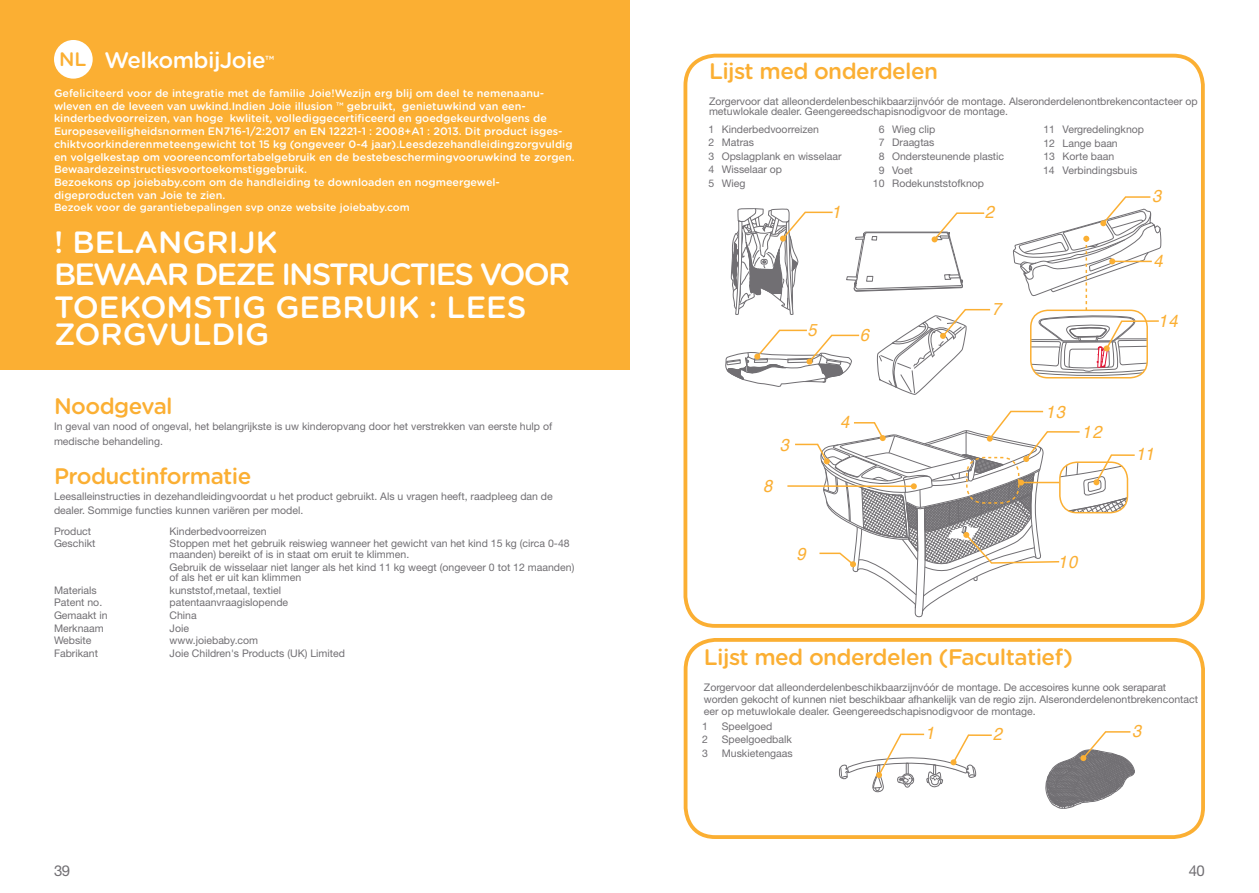
<style>
.page{position:relative;width:1259px;height:893px;background:#fff}
.page>*{position:absolute;margin:0;border:0;box-sizing:border-box;transform-origin:0 0}
.t1{font:500 30.75px/32.5px "Gotham Rounded";color:#fff}
.t2{font:500 22.5px "Gotham Rounded";letter-spacing:-.025em;color:#fbaf33}
.t3{font:500 22.5px "Gotham Rounded";letter-spacing:-.025em;color:#fff}
.t4{font:500 19.5px "Gotham Rounded";color:#fbaf33}
.t5{font:italic 17.4px "Helvetica";letter-spacing:.075em;color:#fbaf33;scale:.95 1}
.t6{font:15px "Helvetica Neue LT Std";color:#716f73}
.t7{font:500 10.8px/12.8px "Gotham Rounded";color:#fff}
.t8{font:10.5px/13.5px "Helvetica Neue LT Std";color:#716f73}
.t9{font:500 10.5px "Gotham Rounded";color:#fff}
.s1{font-size:13.05px}
</style>
<div class="page">
<div style="left:683px;top:54px;width:521px;height:574px;border:4px solid #fbaf33;border-radius:30px"></div>
<hr style="left:787px;top:485px;width:127px;height:2px;background:#fbaf33">
<svg style="left:731px;top:208px;width:102px;height:107px"></svg>
<svg style="left:846px;top:212px;width:139px;height:80px"></svg>
<svg style="left:876px;top:308px;width:115px;height:87px"></svg>
<svg style="left:725px;top:329px;width:135px;height:58px"></svg>
<svg style="left:793px;top:410px;width:342px;height:208px"></svg>
<svg style="left:1013px;top:196px;width:148px;height:182px"></svg>
<div style="left:683px;top:638px;width:522px;height:201px;border:4px solid #fbaf33;border-radius:30px"></div>
<div style="left:0;top:0;width:629px;height:370px;background:#fbaf33"></div>
<div style="left:54px;top:40px;width:39px;height:39px;background:#fff;border-radius:50%"></div>
<svg style="left:839px;top:733px;width:153px;height:59px"></svg>
<svg style="left:1045px;top:731px;width:90px;height:78px"></svg>
<h3 class="t4" style="left:59px;top:45px;width:29px">NL</h3>
<h2 class="t3" style="left:104px;top:44px;width:171px">WelkombijJoie<span class="s1">™</span></h2>
<p class="t7" style="left:54px;top:86px;width:522px">Gefeliciteerd voor de integratie met de familie Joie!Wezijn erg blij om deel te nemenaanu&shy;wleven en de leveen van uwkind.Indien Joie illusion ™ gebruikt, genietuwkind van een&shy;kinderbedvoorreizen, van hoge kwliteit, vollediggecertificeerd en goedgekeurdvolgens de Europeseveiligheidsnormen EN716-1/2:2017 en EN 12221-1 : 2008+A1 : 2013. Dit product isges&shy;chiktvoorkinderenmeteengewicht tot 15 kg (ongeveer 0-4 jaar).Leesdezehandleidingzorgvuldig en volgelkestap om vooreencomfortabelgebruik en de bestebeschermingvooruwkind te zorgen.<br>Bewaardezeinstructiesvoortoekomstiggebruik.<br>Bezoekons op joiebaby.com om de handleiding te downloaden en nogmeergewel&shy;digeproducten van Joie te zien.</p>
<p class="t9" style="left:54px;top:200px;width:357px">Bezoek voor de garantiebepalingen svp onze website joiebaby.com</p>
<h1 class="t1" style="left:54px;top:224px;width:518px">! BELANGRIJK<br>BEWAAR DEZE INSTRUCTIES VOOR<br>TOEKOMSTIG GEBRUIK : LEES</h1>
<h1 class="t1" style="left:54px;top:316px;width:217px">ZORGVULDIG</h1>
<h2 class="t2" style="left:54px;top:390px;width:120px">Noodgeval</h2>
<p class="t8" style="left:54px;top:418px;width:500px;line-height:15px">In geval van nood of ongeval, het belangrijkste is uw kinderopvang door het verstrekken van eerste hulp of medische behandeling.</p>
<h2 class="t2" style="left:54px;top:460px;width:199px">Productinformatie</h2>
<p class="t8" style="left:54px;top:490px;width:500px">Leesalleinstructies in dezehandleidingvoordat u het product gebruikt. Als u vragen heeft, raadpleeg dan de dealer. Sommige functies kunnen variëren per model.</p>
<p class="t8" style="left:54px;top:524px;width:39px">Product</p>
<p class="t8" style="left:170px;top:524px;width:99px">Kinderbedvoorreizen</p>
<p class="t8" style="left:54px;top:537px;width:43px">Geschikt</p>
<p class="t8" style="left:170px;top:538px;width:402px;line-height:10.5px">Stoppen met het gebruik reiswieg wanneer het gewicht van het kind 15 kg (circa 0-48 maanden) bereikt of is in staat om eruit te klimmen.</p>
<p class="t8" style="left:170px;top:561px;width:406px;line-height:10.5px">Gebruik de wisselaar niet langer als het kind 11 kg weegt (ongeveer 0 tot 12 maanden) of als het er uit kan klimmen</p>
<p class="t8" style="left:54px;top:583px;width:44px">Materials</p>
<p class="t8" style="left:170px;top:583px;width:113px">kunststof,metaal, textiel</p>
<p class="t8" style="left:54px;top:596px;width:50px">Patent no.</p>
<p class="t8" style="left:170px;top:596px;width:120px">patentaanvraagislopende</p>
<p class="t8" style="left:54px;top:608px;width:55px">Gemaakt in</p>
<p class="t8" style="left:170px;top:608px;width:29px">China</p>
<p class="t8" style="left:54px;top:621px;width:51px">Merknaam</p>
<p class="t8" style="left:170px;top:621px;width:21px">Joie</p>
<p class="t8" style="left:54px;top:633px;width:39px">Website</p>
<p class="t8" style="left:170px;top:633px;width:90px">www.joiebaby.com</p>
<p class="t8" style="left:54px;top:646px;width:45px">Fabrikant</p>
<p class="t8" style="left:170px;top:646px;width:177px">Joie Children's Products (UK) Limited</p>
<h2 class="t2" style="left:709px;top:55px;width:231px">Lijst med onderdelen</h2>
<p class="t8" style="left:709px;top:96px;width:490px;line-height:10.5px">Zorgervoor dat alleonderdelenbeschikbaarzijnvóór de montage. Alseronderdelenontbrekencontacteer op metuwlokale dealer. Geengereedschapisnodigvoor de montage.</p>
<p class="t8" style="left:708px;top:122px;width:135px">1 Kinderbedvoorreizen<br>2 Matras<br>3 Opslagplank en wisselaar<br>4 Wisselaar op<br>5 Wieg</p>
<p class="t8" style="left:879px;top:122px;width:58px">6 Wieg clip</p>
<p class="t8" style="left:879px;top:136px;width:57px">7 Draagtas</p>
<p class="t8" style="left:879px;top:149px;width:127px">8 Ondersteunende plastic</p>
<p class="t8" style="left:879px;top:163px;width:36px">9 Voet</p>
<p class="t8" style="left:873px;top:176px;width:113px">10 Rodekunststofknop</p>
<h3 class="t5" style="left:831px;top:198px;width:11px">1</h3>
<h3 class="t5" style="left:807px;top:316px;width:11px">5</h3>
<h3 class="t5" style="left:860px;top:321px;width:11px">6</h3>
<h3 class="t5" style="left:780px;top:432px;width:11px">3</h3>
<h3 class="t5" style="left:763px;top:472px;width:11px">8</h3>
<h3 class="t5" style="left:796px;top:540px;width:11px">9</h3>
<h3 class="t5" style="left:840px;top:409px;width:11px">4</h3>
<h3 class="t5" style="left:985px;top:199px;width:11px">2</h3>
<h3 class="t5" style="left:991px;top:295px;width:11px">7</h3>
<p class="t8" style="left:1043px;top:122px;width:103px">11 Vergredelingknop<br>12 Lange baan<br>13 Korte baan<br>14 Verbindingsbuis</p>
<h3 class="t5" style="left:1152px;top:182px;width:11px">3</h3>
<h3 class="t5" style="left:1153px;top:247px;width:11px">4</h3>
<h3 class="t5" style="left:1158px;top:307px;width:22px">14</h3>
<h3 class="t5" style="left:1045px;top:398px;width:22px">13</h3>
<h3 class="t5" style="left:1082px;top:419px;width:22px">12</h3>
<h3 class="t5" style="left:1057px;top:548px;width:22px">10</h3>
<h3 class="t5" style="left:1135px;top:440px;width:21px">11</h3>
<h2 class="t2" style="left:704px;top:641px;width:371px">Lijst med onderdelen (Facultatief)</h2>
<p class="t8" style="left:704px;top:681px;width:496px;line-height:12px">Zorgervoor dat alleonderdelenbeschikbaarzijnvóór de montage. De accesoires kunne ook seraparat worden gekocht of kunnen niet beschikbaar afhankelijk van de regio zijn. Alseronderdelenontbrekencontact eer op metuwlokale dealer. Geengereedschapisnodigvoor de montage.</p>
<p class="t8" style="left:702px;top:719px;width:7px">1</p>
<p class="t8" style="left:721px;top:719px;width:52px">Speelgoed</p>
<p class="t8" style="left:702px;top:732px;width:7px">2</p>
<p class="t8" style="left:721px;top:732px;width:72px">Speelgoedbalk</p>
<p class="t8" style="left:702px;top:746px;width:7px">3</p>
<p class="t8" style="left:721px;top:746px;width:72px">Muskietengaas</p>
<h3 class="t5" style="left:925px;top:720px;width:11px">1</h3>
<h3 class="t5" style="left:993px;top:720px;width:11px">2</h3>
<h3 class="t5" style="left:1132px;top:717px;width:11px">3</h3>
<h3 class="t6" style="left:54px;top:861px;width:18px">39</h3>
<h3 class="t6" style="left:1188px;top:862px;width:18px">40</h3>
</div>
